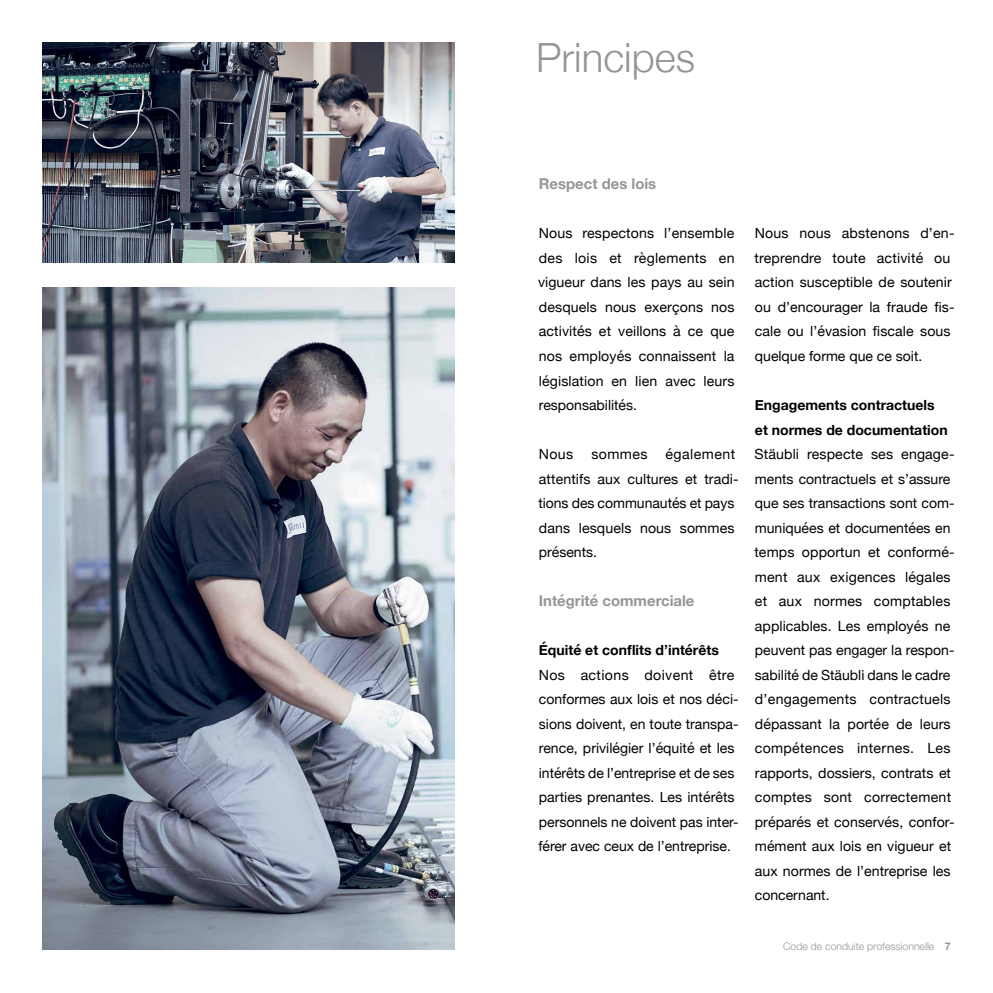
<style>
.page{position:relative;width:993px;height:993px;background:#fff}
.page>*{position:absolute;margin:0;border:0;box-sizing:border-box;transform-origin:0 0}
.t1{font:300 40.25px "Helvetica Neue";color:#939598}
.t2{font:700 14.88px "Helvetica Neue";color:#939598}
.t3{font:14px/24.5px "Helvetica Neue";letter-spacing:.005em;color:#000}
.t4{font:700 14px/24.5px "Helvetica Neue";color:#000}
.t5{font:300 10.5px "Helvetica Neue LT Std";color:#939598}
.s1{font-weight:700}
</style>
<div class="page">
<img style="left:42px;top:42px;width:412px;height:221px">
<img style="left:42px;top:287px;width:412px;height:662px">
<h1 class="t1" style="left:536px;top:25px;width:160px">Principes</h1>
<p class="t2" style="left:538px;top:172px;width:119px">Respect des lois</p>
<p class="t3" style="left:538px;top:222px;width:198px;text-align:justify">Nous respectons l’ensemble des lois et règlements en vigueur dans les pays au sein desquels nous exerçons nos activités et veillons à ce que nos employés connaissent la législation en lien avec leurs responsabilités.</p>
<p class="t3" style="left:538px;top:442px;width:36px">Nous</p>
<p class="t3" style="left:591px;top:442px;width:58px">sommes</p>
<p class="t3" style="left:538px;top:442px;width:202px;text-indent:127px">également attentifs aux cultures et tradi&shy;tions des communautés et pays dans lesquels nous sommes présents.</p>
<p class="t2" style="left:538px;top:589px;width:157px">Intégrité commerciale</p>
<p class="t4" style="left:538px;top:638px;width:181px">Équité et conflits d’intérêts</p>
<p class="t3" style="left:538px;top:663px;width:202px">Nos actions doivent être conformes aux lois et nos déci&shy;sions doivent, en toute transpa&shy;rence, privilégier l’équité et les intérêts de l’entreprise et de ses parties prenantes. Les intérêts personnels ne doivent pas inter&shy;férer avec ceux de l’entreprise.</p>
<p class="t3" style="left:754px;top:222px;width:202px">Nous nous abstenons d’en&shy;treprendre toute activité ou action susceptible de soutenir ou d’encourager la fraude fis&shy;cale ou l’évasion fiscale sous quelque forme que ce soit.</p>
<p class="t4" style="left:754px;top:393px;width:194px">Engagements contractuels et normes de documentation</p>
<p class="t3" style="left:754px;top:442px;width:202px">Stäubli respecte ses engage&shy;ments contractuels et s’assure que ses transactions sont com&shy;muniquées et documentées en temps opportun et conformé&shy;ment aux exigences légales et aux normes comptables applicables. Les employés ne peuvent pas engager la respon&shy;sabilité de Stäubli dans le cadre d’engagements contractuels dépassant la portée de leurs compétences internes. Les rapports, dossiers, contrats et comptes sont correctement préparés et conservés, confor&shy;mément aux lois en vigueur et aux normes de l’entreprise les concernant.</p>
<p class="t5" style="left:782px;top:939px;width:169px">Code de conduite professionnelle <span class="s1">7</span></p>
</div>
